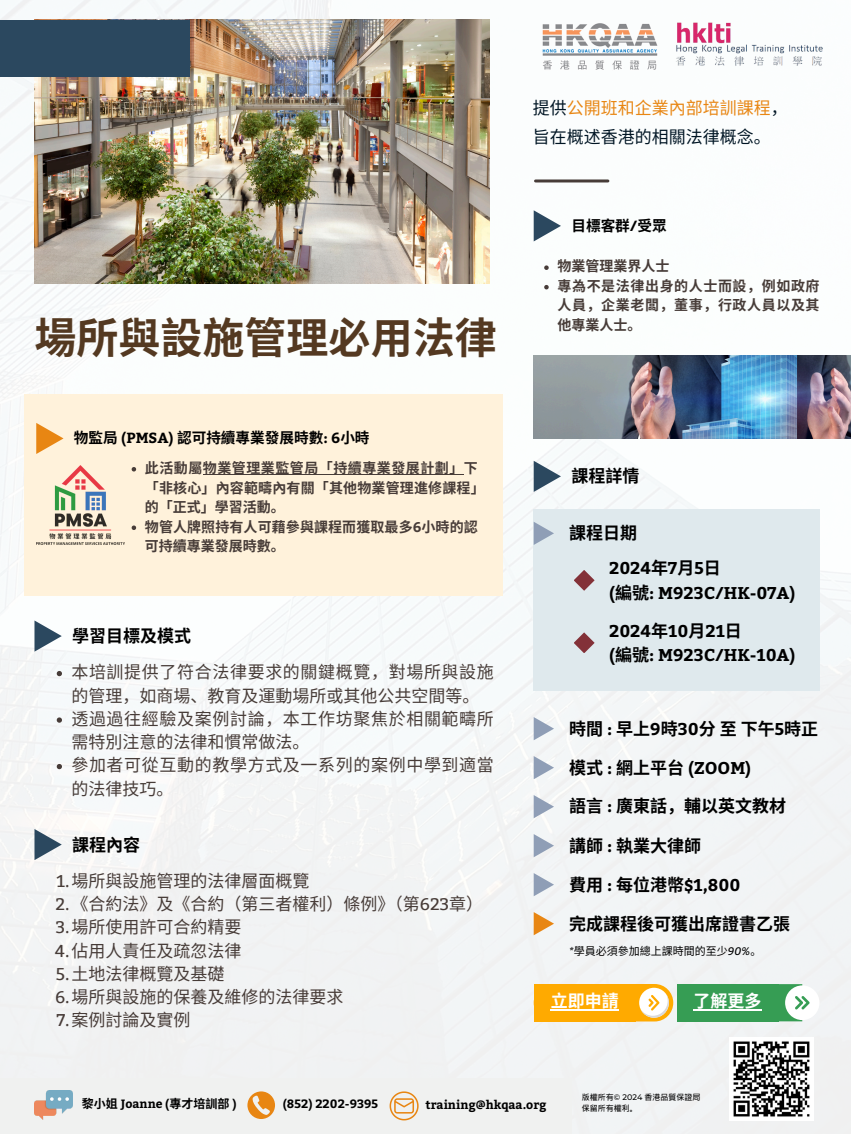
<style>
.page{position:relative;width:851px;height:1134px;background:#fff}
.page>*{position:absolute;margin:0;border:0;box-sizing:border-box;transform-origin:0 0}
.t1{font:700 42px "Noto Sans CJ Ksc";color:#543921}
.t2{font:17px/23.2px "Noto Sans CJ Ksc";letter-spacing:.035em;color:#473c38}
.t3{font:17px "Noto Sans CJ Ksc";color:#473c38}
.t4{font:700 17px/24.8px "Bitter";color:#000}
.t5{font:700 17px "Noto Sans CJ Ksc";color:#000}
.t6{font:17px/29.2px "Noto Sans CJ Ksc";color:#001524}
.t7{font:700 17px "Noto Sans CJ Ksc";color:#fff}
.t8{font:700 14.6px "Noto Sans CJ Ksc";color:#000}
.t9{font:700 14px/19.5px "Noto Sans CJ Ksc";letter-spacing:.01em;color:#473c38}
.t10{font:700 12px "Bitter";color:#000}
.t11{font:700 12px "Noto Sans CJ Ksc";color:#000}
.t12{font:11px "Noto Sans CJ Ksc";color:#000}
.t13{font:8px "Wen Quan Yi Micro Hei";color:#000}
.s1{font-family:"Bitter"}
.s2{color:#e88613}
.s3{font-family:"Noto Sans CJ Ksc"}
.s4{font-family:"Bitter";font-style:italic}
.s5{font-family:"Montserrat";font-weight:500}
</style>
<div class="page">
<div style="left:0;top:0;width:850px;height:1134px;background:#f6f8f8"></div>
<svg style="left:34px;top:620px;width:28px;height:32px"></svg>
<svg style="left:533px;top:461px;width:28px;height:31px"></svg>
<div style="left:533px;top:509px;width:286px;height:182px;background:#dfe9ed"></div>
<svg style="left:574px;top:570px;width:20px;height:21px"></svg>
<svg style="left:533px;top:522px;width:21px;height:23px"></svg>
<svg style="left:533px;top:717px;width:21px;height:23px"></svg>
<svg style="left:533px;top:756px;width:21px;height:23px"></svg>
<svg style="left:533px;top:795px;width:21px;height:23px"></svg>
<svg style="left:533px;top:834px;width:21px;height:23px"></svg>
<svg style="left:533px;top:873px;width:21px;height:23px"></svg>
<svg style="left:533px;top:912px;width:21px;height:23px"></svg>
<div style="left:533px;top:984px;width:140px;height:37px;background:#fa0;border-radius:19px"></div>
<div style="left:639px;top:988px;width:29px;height:30px;background:#fff;border-radius:50%"></div>
<svg style="left:640px;top:994px;width:28px;height:24px"></svg>
<div style="left:533px;top:984px;width:102px;height:37px;background:#fa0"></div>
<hr style="left:550px;top:1009px;width:68px;height:1px;background:#fff">
<div style="left:0;top:1078px;width:571px;height:56px;background:#f0f1f0"></div>
<svg style="left:247px;top:1091px;width:28px;height:28px"></svg>
<svg style="left:389px;top:1091px;width:29px;height:29px"></svg>
<img style="left:34px;top:1091px;width:38px;height:29px">
<div style="left:785px;top:985px;width:34px;height:35px;background:#fff;border-radius:50%"></div>
<div style="left:676px;top:984px;width:102px;height:37px;background:#369d54"></div>
<svg style="left:693px;top:984px;width:116px;height:37px"></svg>
<img style="left:730px;top:1037px;width:83px;height:83px">
<svg style="left:34px;top:829px;width:28px;height:31px"></svg>
<svg style="left:57px;top:671px;width:5px;height:5px"></svg>
<svg style="left:57px;top:717px;width:5px;height:6px"></svg>
<svg style="left:57px;top:764px;width:5px;height:5px"></svg>
<img style="left:34px;top:20px;width:455px;height:263px">
<div style="left:0;top:20px;width:190px;height:57px;background:#2b485f"></div>
<img style="left:542px;top:23px;width:116px;height:47px">
<img style="left:675px;top:20px;width:56px;height:18px">
<img style="left:672px;top:38px;width:153px;height:35px">
<hr style="left:535px;top:179px;width:73px;height:3px;background:#473c38">
<svg style="left:533px;top:210px;width:28px;height:31px"></svg>
<svg style="left:544px;top:265px;width:4px;height:5px"></svg>
<svg style="left:544px;top:285px;width:4px;height:4px"></svg>
<div style="left:24px;top:394px;width:478px;height:202px;background:#fff2db"></div>
<img style="left:36px;top:465px;width:89px;height:79px">
<svg style="left:36px;top:423px;width:28px;height:31px"></svg>
<svg style="left:132px;top:467px;width:4px;height:5px"></svg>
<hr style="left:203px;top:474px;width:261px;height:1px;background:#473c38">
<svg style="left:132px;top:526px;width:4px;height:4px"></svg>
<img style="left:533px;top:355px;width:317px;height:83px">
<svg style="left:574px;top:632px;width:20px;height:21px"></svg>
<h6 class="t1" style="left:34px;top:304px;width:464px">場所與設施管理必用法律</h6>
<h3 class="t8" style="left:74px;top:426px;width:297px">物監局 <span class="s1">(PMSA)</span> 認可持續專業發展時數<span class="s1">: 6</span>小時</h3>
<p class="t9" style="left:145px;top:457px;width:341px">此活動屬物業管理業監管局「持續專業發展計劃」下「非核心」內容範疇內有關「其他物業管理進修課程」的「正式」學習活動。</p>
<p class="t9" style="left:145px;top:516px;width:334px">物管人牌照持有人可藉參與課程而獲取最多<span class="s1">6</span>小時的認可持續專業發展時數。</p>
<p class="t5" style="left:72px;top:622px;width:120px">學習目標及模式</p>
<h3 class="t2" style="left:71px;top:660px;width:424px">本培訓提供了符合法律要求的關鍵概覽，對場所與設施的管理，如商場、教育及運動場所或其他公共空間等。</h3>
<h3 class="t2" style="left:71px;top:706px;width:424px">透過過往經驗及案例討論，本工作坊聚焦於相關範疇所需特別注意的法律和慣常做法。</h3>
<h2 class="t2" style="left:71px;top:753px;width:424px">參加者可從互動的教學方式及一系列的案例中學到適當的法律技巧。</h2>
<h2 class="t5" style="left:72px;top:831px;width:69px">課程內容</h2>
<h3 class="t3" style="left:57px;top:867px;width:254px"><span class="s1">1.</span>場所與設施管理的法律層面概覽</h3>
<h3 class="t3" style="left:56px;top:890px;width:429px"><span class="s1">2.</span>《合約法》及《合約（第三者權利）條例》（第<span class="s1">623</span>章）</h3>
<h3 class="t3" style="left:56px;top:914px;width:187px"><span class="s1">3.</span>場所使用許可合約精要</h3>
<p class="t3" style="left:55px;top:937px;width:188px"><span class="s1">4.</span>佔用人責任及疏忽法律</p>
<p class="t3" style="left:56px;top:960px;width:170px"><span class="s1">5.</span>土地法律概覽及基礎</p>
<p class="t3" style="left:55px;top:983px;width:290px"><span class="s1">6.</span>場所與設施的保養及維修的法律要求</p>
<p class="t3" style="left:57px;top:1007px;width:135px"><span class="s1">7.</span>案例討論及實例</p>
<p class="t6" style="left:533px;top:92px;width:256px">提供<span class="s2">公開班和企業內部培訓課程</span>，旨在概述香港的相關法律概念。</p>
<h3 class="t8" style="left:571px;top:214px;width:97px">目標客群<span class="s1">/</span>受眾</h3>
<p class="t9" style="left:557px;top:256px;width:112px">物業管理業界人士</p>
<p class="t9" style="left:557px;top:275px;width:263px;text-align:justify">專為不是法律出身的人士而設，例如政府人員，企業老闆，董事，行政人員以及其他專業人士。</p>
<p class="t5" style="left:571px;top:462px;width:69px">課程詳情</p>
<h3 class="t5" style="left:569px;top:520px;width:69px">課程日期</h3>
<h2 class="t4" style="left:609px;top:555px;width:188px">2024<span class="s3">年</span>7<span class="s3">月</span> 5<span class="s3">日<br></span>(<span class="s3">編號</span>: M923C/HK-07A)</h2>
<p class="t4" style="left:609px;top:617px;width:188px">2024<span class="s3">年</span>10<span class="s3">月</span> 21<span class="s3">日<br></span>(<span class="s3">編號</span>: M923C/HK-10A)</p>
<p class="t5" style="left:569px;top:715px;width:251px">時間 <span class="s1">:</span> 早上<span class="s1">9</span>時<span class="s1">30</span>分至下午<span class="s1">5</span>時正</p>
<p class="t4" style="left:569px;top:754px;width:184px"><span class="s3">模式</span> : <span class="s3">網上平台</span> (ZOOM)</p>
<p class="t5" style="left:569px;top:792px;width:219px">語言 <span class="s1">:</span> 廣東話，輔以英文教材</p>
<p class="t5" style="left:569px;top:832px;width:134px">講師 <span class="s1">:</span> 執業大律師</p>
<p class="t4" style="left:569px;top:871px;width:173px"><span class="s3">費用</span> : <span class="s3">每位港幣</span>$1,800</p>
<h4 class="t5" style="left:569px;top:910px;width:222px">完成課程後可獲出席證書乙張</h4>
<p class="t12" style="left:569px;top:942px;width:194px"><span class="s4">*</span>學員必須參加總上課時間的至少<span class="s4">90%</span>。</p>
<p class="t7" style="left:550px;top:988px;width:69px">立即申請</p>
<h3 class="t7" style="left:693px;top:988px;width:69px">了解更多</h3>
<h1 class="t11" style="left:82px;top:1094px;width:156px">黎小姐 <span class="s1">Joanne (</span>專才培訓部 <span class="s1">)</span></h1>
<h5 class="t10" style="left:283px;top:1095px;width:97px">(852) 2202-9395</h5>
<p class="t10" style="left:425px;top:1096px;width:123px">training@hkqaa.org</p>
<p class="t13" style="left:582px;top:1093px;width:120px">版權所有<span class="s5">© 2024</span> 香港品質保證局</p>
<p class="t13" style="left:582px;top:1103px;width:58px">保留所有權利。</p>
</div>
